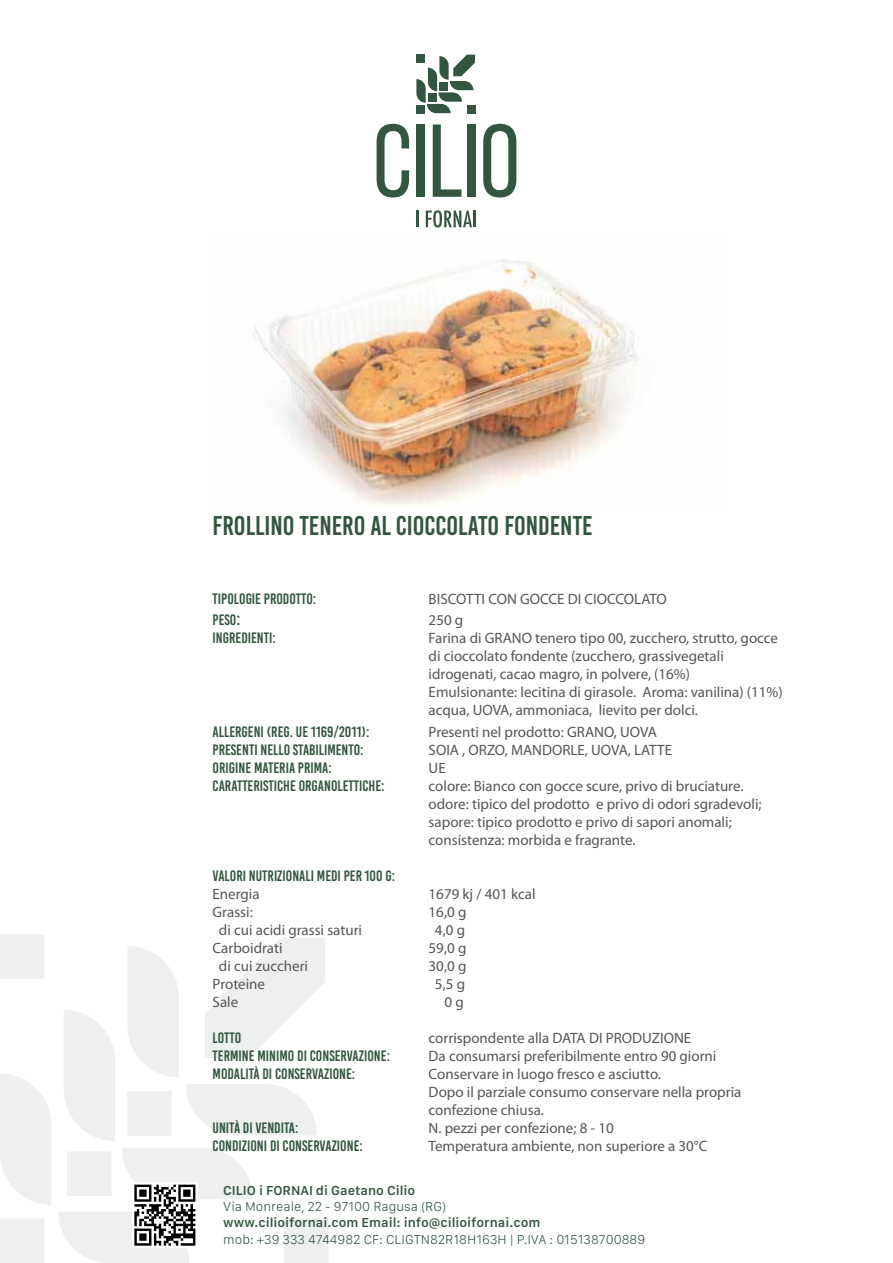
<style>
.page{position:relative;width:893px;height:1263px;background:#fff}
.page>*{position:absolute;margin:0;border:0;box-sizing:border-box;transform-origin:0 0}
.t1{font:27px "Bebas Kai";color:#32563f}
.t2{font:15px/18px "Myriad Pro";color:#555658}
.t3{font:15px "Bebas Kai";color:#32563f}
.t4{font:300 13.5px "San Francisco Text";color:#32563f}
.t5{font:600 13.5px "San Francisco Text";color:#32563f}
.s1{font-size:18px}
</style>
<div class="page">
<svg style="left:377px;top:124px;width:32px;height:73px"></svg>
<div style="left:416px;top:124px;width:8px;height:73px;background:#32563f"></div>
<svg style="left:433px;top:124px;width:28px;height:73px"></svg>
<div style="left:468px;top:124px;width:8px;height:73px;background:#32563f"></div>
<svg style="left:483px;top:124px;width:33px;height:73px"></svg>
<hr style="left:416px;top:211px;width:3px;height:16px;background:#32563f">
<svg style="left:426px;top:210px;width:46px;height:18px"></svg>
<hr style="left:473px;top:211px;width:3px;height:16px;background:#32563f">
<div style="left:416px;top:54px;width:8px;height:8px;background:#32563f"></div>
<div style="left:468px;top:105px;width:8px;height:8px;background:#32563f"></div>
<svg style="left:416px;top:55px;width:59px;height:58px"></svg>
<div style="left:0;top:934px;width:45px;height:45px;background:#eeefef"></div>
<svg style="left:0;top:1074px;width:51px;height:131px"></svg>
<svg style="left:64px;top:1010px;width:51px;height:131px"></svg>
<svg style="left:128px;top:946px;width:51px;height:131px"></svg>
<svg style="left:186px;top:1084px;width:131px;height:51px"></svg>
<div style="left:284px;top:1218px;width:45px;height:45px;background:#eeefef"></div>
<div style="left:0;top:1218px;width:45px;height:45px;background:#eeefef"></div>
<div style="left:127px;top:1091px;width:45px;height:45px;background:#eeefef"></div>
<svg style="left:205px;top:938px;width:120px;height:120px"></svg>
<svg style="left:58px;top:1148px;width:195px;height:115px"></svg>
<img style="left:253px;top:259px;width:385px;height:247px">
<h1 class="t1" style="left:213px;top:512px;width:382px">FROLLINO TENERO AL CIOCCOLATO FONDENTE</h1>
<p class="t3" style="left:213px;top:591px;width:105px">TIPOLOGIE PRODOTTO:</p>
<p class="t2" style="left:429px;top:590px;width:240px">BISCOTTI CON GOCCE DI CIOCCOLATO</p>
<p class="t3" style="left:213px;top:612px;width:29px">PESO<span class="s1">:</span></p>
<p class="t2" style="left:429px;top:611px;width:36px">250 g</p>
<p class="t3" style="left:213px;top:630px;width:65px">INGREDIENTI:</p>
<p class="t2" style="left:429px;top:629px;width:356px">Farina di GRANO tenero tipo 00, zucchero, strutto, gocce di cioccolato fondente (zucchero, grassivegetali idrogenati, cacao magro, in polvere, (16%)<br>Emulsionante: lecitina di girasole. Aroma: vanilina) (11%) acqua, UOVA, ammoniaca, lievito per dolci.</p>
<p class="t3" style="left:213px;top:724px;width:158px">ALLERGENI (REG. UE 1169/2011):</p>
<p class="t2" style="left:429px;top:723px;width:230px">Presenti nel prodotto: GRANO, UOVA</p>
<p class="t3" style="left:213px;top:742px;width:153px">PRESENTI NELLO STABILIMENTO:</p>
<p class="t2" style="left:429px;top:741px;width:245px">SOIA , ORZO, MANDORLE, UOVA, LATTE</p>
<p class="t3" style="left:213px;top:760px;width:121px">ORIGINE MATERIA PRIMA:</p>
<p class="t2" style="left:429px;top:759px;width:19px">UE</p>
<p class="t3" style="left:213px;top:778px;width:174px">CARATTERISTICHE ORGANOLETTICHE:</p>
<p class="t2" style="left:429px;top:777px;width:335px">colore: Bianco con gocce scure, privo di bruciature. odore: tipico del prodotto e privo di odori sgradevoli; sapore: tipico prodotto e privo di sapori anomali; consistenza: morbida e fragrante.</p>
<p class="t3" style="left:213px;top:868px;width:184px">VALORI NUTRIZIONALI MEDI PER 100 G:</p>
<p class="t2" style="left:213px;top:885px;width:49px">Energia</p>
<p class="t2" style="left:429px;top:885px;width:108px">1679 kj / 401 kcal</p>
<p class="t2" style="left:213px;top:903px;width:42px">Grassi:</p>
<p class="t2" style="left:429px;top:903px;width:39px">16,0 g</p>
<p class="t2" style="left:219px;top:921px;width:145px">di cui acidi grassi saturi</p>
<p class="t2" style="left:435px;top:921px;width:32px">4,0 g</p>
<p class="t2" style="left:213px;top:939px;width:72px">Carboidrati</p>
<p class="t2" style="left:429px;top:939px;width:39px">59,0 g</p>
<p class="t2" style="left:219px;top:957px;width:91px">di cui zuccheri</p>
<p class="t2" style="left:429px;top:957px;width:39px">30,0 g</p>
<p class="t2" style="left:213px;top:975px;width:54px">Proteine</p>
<p class="t2" style="left:435px;top:975px;width:32px">5,5 g</p>
<p class="t2" style="left:213px;top:993px;width:27px">Sale</p>
<p class="t2" style="left:444px;top:993px;width:21px">0 g</p>
<p class="t3" style="left:213px;top:1030px;width:30px">LOTTO</p>
<p class="t2" style="left:429px;top:1029px;width:264px">corrispondente alla DATA DI PRODUZIONE</p>
<p class="t3" style="left:213px;top:1048px;width:179px">TERMINE MINIMO DI CONSERVAZIONE:</p>
<p class="t2" style="left:429px;top:1047px;width:289px">Da consumarsi preferibilmente entro 90 giorni</p>
<p class="t3" style="left:213px;top:1066px;width:144px">MODALITÀ DI CONSERVAZIONE:</p>
<p class="t2" style="left:429px;top:1065px;width:314px">Conservare in luogo fresco e asciutto.<br>Dopo il parziale consumo conservare nella propria confezione chiusa.</p>
<p class="t3" style="left:213px;top:1120px;width:87px">UNITÀ DI VENDITA:</p>
<p class="t2" style="left:429px;top:1119px;width:187px">N. pezzi per confezione; 8 - 10</p>
<p class="t3" style="left:213px;top:1138px;width:152px">CONDIZIONI DI CONSERVAZIONE:</p>
<p class="t2" style="left:429px;top:1137px;width:280px">Temperatura ambiente, non superiore a 30°C</p>
<p class="t5" style="left:223px;top:1182px;width:194px">CILIO i FORNAI di Gaetano Cilio</p>
<p class="t4" style="left:223px;top:1198px;width:225px">Via Monreale, 22 - 97100 Ragusa (RG)</p>
<p class="t5" style="left:223px;top:1214px;width:319px">www.cilioifornai.com Email: info@cilioifornai.com</p>
<p class="t4" style="left:223px;top:1230px;width:424px">mob: +39 333 4744982 CF: CLIGTN82R18H163H | P.IVA : 015138700889</p>
</div>
